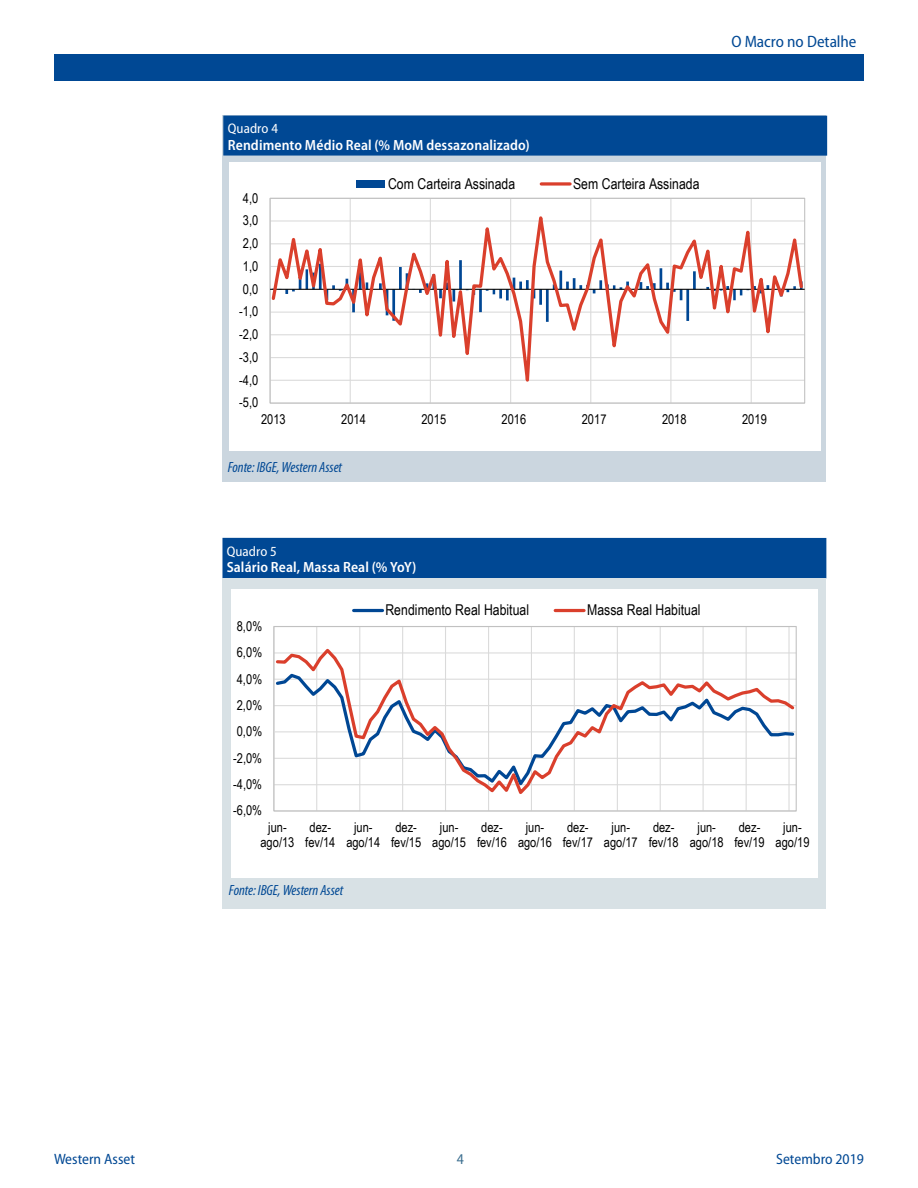
<style>
.page{position:relative;width:918px;height:1188px;background:#fff}
.page>*{position:absolute;margin:0;border:0;box-sizing:border-box;transform-origin:0 0}
.t1{font:semi-condensed 16.5px "Myriad Pro";color:#004894}
.t2{font:semi-condensed 15px "Myriad Pro";color:#004894}
.t3{font:semi-condensed 15px "Myriad Pro";color:#3b6e8f}
.t4{font:14.85px "Arial Narrow";color:#000}
.t5{font:600 semi-condensed 14.85px "Myriad Pro";letter-spacing:.005em;color:#fff}
.t6{font:italic condensed 14.85px "Myriad Pro";letter-spacing:-.005em;color:#004894}
.t7{font:semi-condensed 13.95px "Myriad Pro";letter-spacing:.005em;color:#fff}
.t8{font:13.5px/15.5px "Arial Narrow";letter-spacing:-.005em;color:#000;text-align:center}
</style>
<div class="page">
<div style="left:54px;top:54px;width:810px;height:27px;background:#004894"></div>
<div style="left:222px;top:116px;width:604px;height:366px;background:#cbd6df"></div>
<div style="left:223px;top:116px;width:604px;height:40px;background:#004894"></div>
<div style="left:222px;top:538px;width:604px;height:40px;background:#004894"></div>
<div style="left:222px;top:578px;width:604px;height:331px;background:#d8e1e5"></div>
<div style="left:229px;top:162px;width:592px;height:289px;background:#fff"></div>
<svg style="left:270px;top:198px;width:535px;height:206px"></svg>
<div style="left:356px;top:180px;width:29px;height:8px;background:#004794"></div>
<svg style="left:541px;top:182px;width:29px;height:4px"></svg>
<div style="left:231px;top:589px;width:587px;height:288px;background:#fff"></div>
<hr style="left:316px;top:627px;width:1px;height:184px;background:#dadada">
<hr style="left:359px;top:627px;width:1px;height:184px;background:#dadada">
<hr style="left:402px;top:627px;width:1px;height:184px;background:#dadada">
<hr style="left:445px;top:627px;width:1px;height:184px;background:#dadada">
<hr style="left:488px;top:627px;width:1px;height:184px;background:#dadada">
<hr style="left:531px;top:627px;width:1px;height:184px;background:#dadada">
<hr style="left:574px;top:627px;width:1px;height:184px;background:#dadada">
<hr style="left:617px;top:627px;width:1px;height:184px;background:#dadada">
<hr style="left:660px;top:627px;width:1px;height:184px;background:#dadada">
<hr style="left:703px;top:627px;width:1px;height:184px;background:#dadada">
<hr style="left:746px;top:627px;width:1px;height:184px;background:#dadada">
<hr style="left:788px;top:627px;width:2px;height:184px;background:#dadada">
<div style="left:273px;top:626px;width:524px;height:186px;border:1px solid #c1c1c1"></div>
<svg style="left:274px;top:646px;width:523px;height:152px"></svg>
<hr style="left:354px;top:609px;width:28px;height:3px;background:#004794">
<hr style="left:555px;top:609px;width:29px;height:3px;background:#da3f2c">
<p class="t7" style="left:228px;top:121px;width:52px">Quadro 4</p>
<p class="t5" style="left:228px;top:136px;width:303px">Rendimento Médio Real (% MoM dessazonalizado)</p>
<p class="t8" style="left:243px;top:190px;width:17px">4,0</p>
<p class="t8" style="left:243px;top:212px;width:17px">3,0</p>
<p class="t8" style="left:243px;top:235px;width:17px">2,0</p>
<p class="t8" style="left:243px;top:258px;width:17px">1,0</p>
<p class="t8" style="left:243px;top:281px;width:17px">0,0</p>
<p class="t8" style="left:239px;top:303px;width:21px">-1,0</p>
<p class="t8" style="left:239px;top:326px;width:21px">-2,0</p>
<p class="t8" style="left:239px;top:349px;width:21px">-3,0</p>
<p class="t8" style="left:239px;top:372px;width:21px">-4,0</p>
<p class="t8" style="left:239px;top:394px;width:21px">-5,0</p>
<p class="t4" style="left:388px;top:173px;width:129px">Com Carteira Assinada</p>
<p class="t4" style="left:573px;top:173px;width:128px">Sem Carteira Assinada</p>
<p class="t1" style="left:731px;top:32px;width:127px">O Macro no Detalhe</p>
<p class="t8" style="left:261px;top:411px;width:26px">2013</p>
<p class="t8" style="left:341px;top:411px;width:26px">2014</p>
<p class="t8" style="left:421px;top:411px;width:26px">2015</p>
<p class="t8" style="left:502px;top:411px;width:26px">2016</p>
<p class="t8" style="left:582px;top:411px;width:26px">2017</p>
<p class="t8" style="left:662px;top:411px;width:26px">2018</p>
<p class="t8" style="left:742px;top:411px;width:26px">2019</p>
<p class="t6" style="left:228px;top:459px;width:116px">Fonte: IBGE, Western Asset</p>
<p class="t7" style="left:227px;top:543px;width:52px">Quadro 5</p>
<p class="t5" style="left:227px;top:559px;width:191px">Salário Real, Massa Real (% YoY)</p>
<p class="t8" style="left:237px;top:618px;width:27px">8,0%</p>
<p class="t8" style="left:237px;top:644px;width:27px">6,0%</p>
<p class="t8" style="left:237px;top:671px;width:27px">4,0%</p>
<p class="t8" style="left:237px;top:697px;width:27px">2,0%</p>
<p class="t8" style="left:237px;top:723px;width:27px">0,0%</p>
<p class="t8" style="left:233px;top:750px;width:30px">-2,0%</p>
<p class="t8" style="left:233px;top:776px;width:30px">-4,0%</p>
<p class="t8" style="left:233px;top:802px;width:30px">-6,0%</p>
<p class="t4" style="left:385px;top:599px;width:145px">Rendimento Real Habitual</p>
<p class="t4" style="left:587px;top:599px;width:115px">Massa Real Habitual</p>
<p class="t8" style="left:261px;top:819px;width:35px">jun&shy;ago/13</p>
<p class="t8" style="left:305px;top:819px;width:32px">dez&shy;fev/14</p>
<p class="t8" style="left:346px;top:819px;width:35px">jun&shy;ago/14</p>
<p class="t8" style="left:391px;top:819px;width:32px">dez&shy;fev/15</p>
<p class="t8" style="left:432px;top:819px;width:35px">jun&shy;ago/15</p>
<p class="t8" style="left:477px;top:819px;width:32px">dez&shy;fev/16</p>
<p class="t8" style="left:518px;top:819px;width:35px">jun&shy;ago/16</p>
<p class="t8" style="left:563px;top:819px;width:32px">dez&shy;fev/17</p>
<p class="t8" style="left:604px;top:819px;width:35px">jun&shy;ago/17</p>
<p class="t8" style="left:649px;top:819px;width:32px">dez&shy;fev/18</p>
<p class="t8" style="left:690px;top:819px;width:35px">jun&shy;ago/18</p>
<p class="t8" style="left:735px;top:819px;width:32px">dez&shy;fev/19</p>
<p class="t8" style="left:776px;top:819px;width:35px">jun&shy;ago/19</p>
<p class="t6" style="left:229px;top:882px;width:116px">Fonte: IBGE, Western Asset</p>
<p class="t2" style="left:54px;top:1151px;width:83px">Western Asset</p>
<p class="t2" style="left:776px;top:1151px;width:89px">Setembro 2019</p>
<p class="t3" style="left:457px;top:1151px;width:9px">4</p>
</div>
